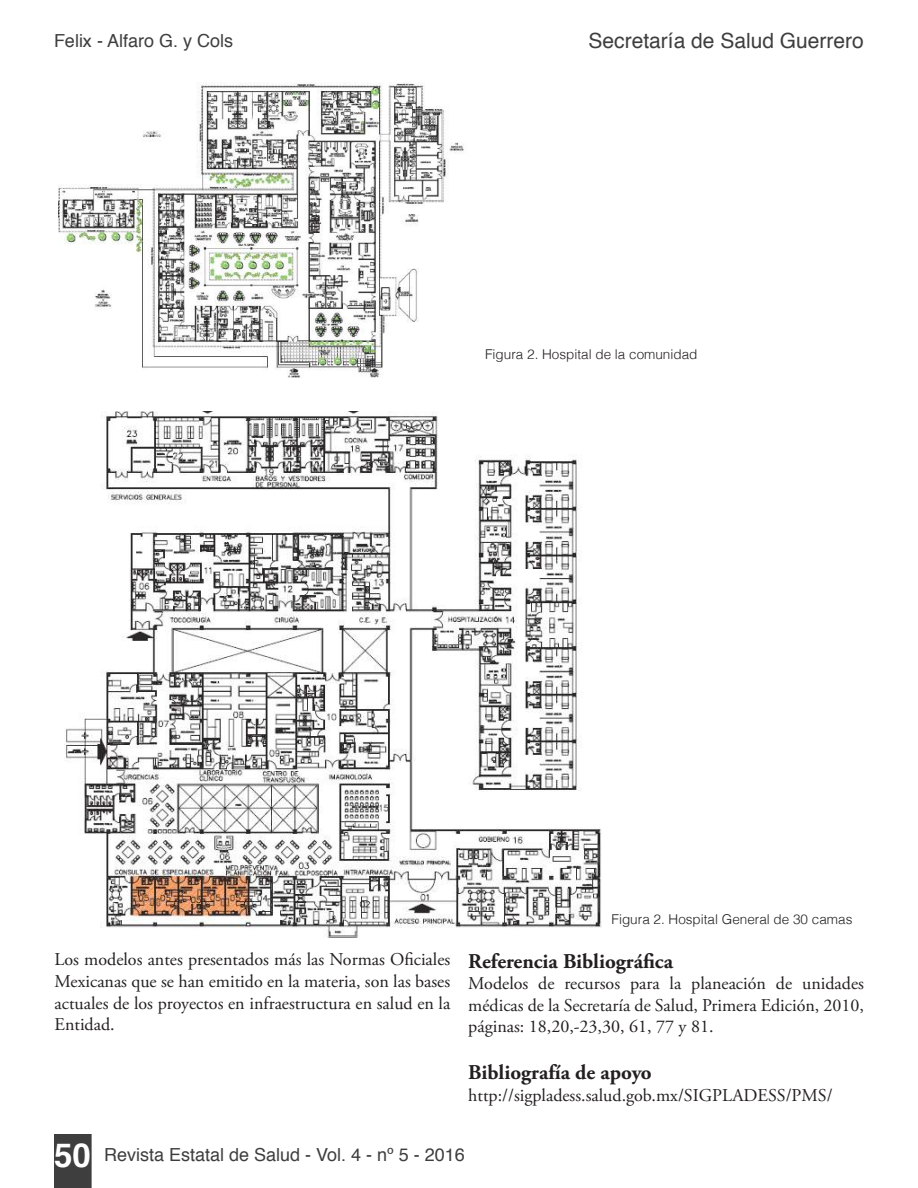
<style>
.page{position:relative;width:918px;height:1188px;background:#fff}
.page>*{position:absolute;margin:0;border:0;box-sizing:border-box;transform-origin:0 0}
.t1{font:700 33px "Helvetica";color:#fff}
.t2{font:700 21px "Adobe Garamond Pro";color:#231f20}
.t3{font:21px "Helvetica";color:#3e3e3f}
.t4{font:18px/21.6px "Adobe Garamond Pro";color:#231f20;text-align:justify}
.t5{font:18px "Helvetica";color:#3e3e3f}
.t6{font:300 13.5px "Helvetica";color:#231f20}
</style>
<div class="page">
<div style="left:54px;top:1134px;width:38px;height:54px;background:#3e3e3f"></div>
<img style="left:64px;top:411px;width:538px;height:527px">
<img style="left:58px;top:82px;width:406px;height:296px">
<p class="t5" style="left:54px;top:27px;width:181px">Felix - Alfaro G. y Cols</p>
<p class="t3" style="left:589px;top:24px;width:277px">Secretaría de Salud Guerrero</p>
<p class="t6" style="left:485px;top:343px;width:214px">Figura 2. Hospital de la comunidad</p>
<p class="t6" style="left:612px;top:908px;width:242px">Figura 2. Hospital General de 30 camas</p>
<p class="t4" style="left:55px;top:950px;width:397px">Los modelos antes presentados más las Normas Oficiales Mexicanas que se han emitido en la materia, son las bases actuales de los proyectos en infraestructura en salud en la Entidad.</p>
<p class="t2" style="left:468px;top:949px;width:206px">Referencia Bibliográfica</p>
<p class="t4" style="left:468px;top:973px;width:397px">Modelos de recursos para la planeación de unidades médicas de la Secretaría de Salud, Primera Edición, 2010, páginas: 18,20,-23,30, 61, 77 y 81.</p>
<p class="t2" style="left:468px;top:1060px;width:185px">Bibliografía de apoyo</p>
<p class="t4" style="left:468px;top:1085px;width:366px">http://sigpladess.salud.gob.mx/SIGPLADESS/PMS/</p>
<h1 class="t1" style="left:54px;top:1129px;width:38px">50</h1>
<p class="t5" style="left:104px;top:1141px;width:362px">Revista Estatal de Salud - Vol. 4 - nº 5 - 2016</p>
</div>
